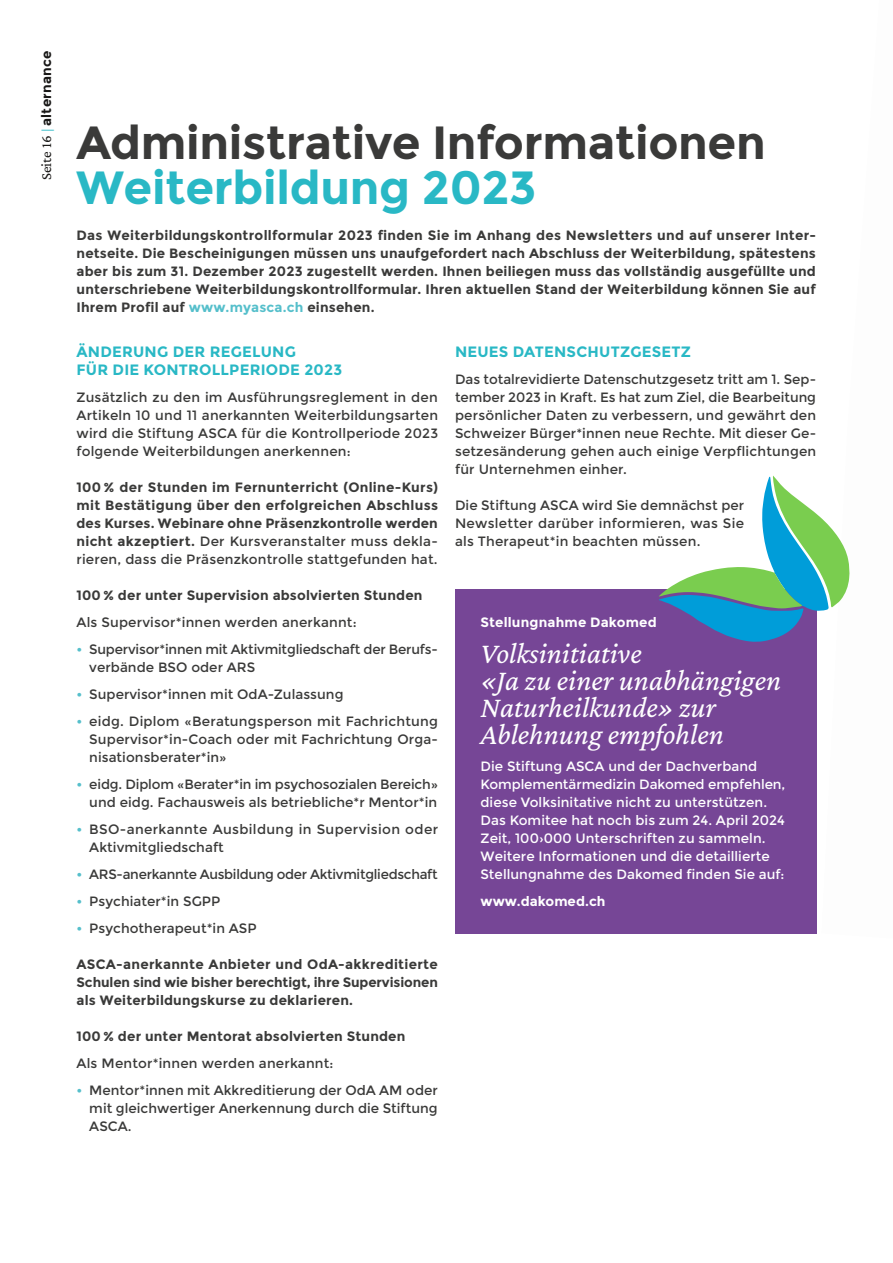
<style>
.page{position:relative;width:893px;height:1263px;background:#fff}
.page>*{position:absolute;margin:0;border:0;box-sizing:border-box;transform-origin:0 0}
.t1{font:700 46.5px "Montserrat";letter-spacing:-.005em;color:#3a3a39}
.t2{font:700 46.5px "Montserrat";letter-spacing:-.005em;color:#29b8c5}
.t3{font:italic 200 30px/27px "Crimson Pro";color:#fff}
.t4{font:700 15px/18px "Montserrat";letter-spacing:.015em;color:#29b8c5}
.t5{font:13.5px/18px "Montserrat";letter-spacing:.005em;color:#3a3a39;text-align:justify}
.t6{font:700 13.5px/18px "Montserrat";letter-spacing:.015em;color:#3a3a39;text-align:justify}
.t7{font:13.5px/18px "Montserrat";letter-spacing:.005em;color:#fff}
.t8{font:13.5px/18px "Montserrat";letter-spacing:-.015em;color:#3a3a39}
.t9{font:13.5px/18px "Montserrat";letter-spacing:.025em;color:#3a3a39}
.t10{font:13.5px "Montserrat";letter-spacing:-.02em;color:#3a3a39}
.t11{font:700 13.5px "Montserrat";letter-spacing:.015em;color:#fff}
.t12{font:700 13.5px "Montserrat";letter-spacing:.015em;color:#181716}
.s1{font-family:"Crimson Pro";font-weight:200;font-size:15px}
.s2{font-family:"Crimson Pro";font-weight:200;color:#29b8c5}
.s3{color:#55bfcb}
.s4{font-weight:400}
.s5{font-weight:700;color:#55bfcb}
</style>
<div class="page">
<div style="left:455px;top:589px;width:361px;height:344px;background:#764696"></div>
<svg style="left:659px;top:476px;width:191px;height:166px"></svg>
<p class="t12" style="left:38px;top:180px;width:131px;rotate:-90deg"><span class="s1">Seite 16</span> <span class="s2">|</span> alternance</p>
<h1 class="t1" style="left:77px;top:115px;width:691px">Administrative Informationen</h1>
<h1 class="t2" style="left:77px;top:160px;width:462px">Weiterbildung 2023</h1>
<p class="t6" style="left:77px;top:226px;width:741px">Das Weiterbildungskontrollformular 2023 finden Sie im Anhang des Newsletters und auf unserer Inter&shy;netseite. Die Bescheinigungen müssen uns unaufgefordert nach Abschluss der Weiterbildung, spätestens aber bis zum 31. Dezember 2023 zugestellt werden. Ihnen beiliegen muss das vollständig ausgefüllte und unterschriebene Weiterbildungskontrollformular. Ihren aktuellen Stand der Weiterbildung können Sie auf Ihrem Profil auf <span class="s3">www.myasca.ch</span> einsehen.</p>
<p class="t4" style="left:77px;top:343px;width:267px">ÄNDERUNG DER REGELUNG<br>FÜR DIE KONTROLLPERIODE 2023</p>
<p class="t5" style="left:77px;top:388px;width:363px">Zusätzlich zu den im Ausführungsreglement in den Artikeln 10 und 11 anerkannten Weiterbildungsarten wird die Stiftung ASCA für die Kontrollperiode 2023 folgende Weiterbildungen anerkennen:</p>
<p class="t6" style="left:77px;top:478px;width:363px">100 % der Stunden im Fernunterricht (Online-Kurs) mit Bestätigung über den erfolgreichen Abschluss des Kurses. Webinare ohne Präsenzkontrolle werden nicht akzeptiert. <span class="s4">Der Kursveranstalter muss dekla&shy;rieren, dass die Präsenzkontrolle stattgefunden hat.</span></p>
<p class="t6" style="left:77px;top:586px;width:347px">100 % der unter Supervision absolvierten Stunden</p>
<p class="t5" style="left:77px;top:613px;width:282px">Als Supervisor*innen werden anerkannt:</p>
<p class="t8" style="left:89px;top:640px;width:350px;text-indent:-13px"><span class="s5">•</span> Supervisor*innen mit Aktivmitgliedschaft der Berufs&shy;verbände BSO oder ARS</p>
<p class="t5" style="left:77px;top:685px;width:269px"><span class="s5">•</span> Supervisor*innen mit OdA-Zulassung</p>
<p class="t5" style="left:89px;top:712px;width:350px;text-indent:-13px"><span class="s5">•</span> eidg. Diplom «Beratungsperson mit Fachrichtung Supervisor*in-Coach oder mit Fachrichtung Orga&shy;nisationsberater*in»</p>
<p class="t5" style="left:77px;top:775px;width:363px;text-align:right"><span class="s5">•</span> eidg. Diplom «Berater*in im psychosozialen Bereich» und eidg. Fachausweis als betriebliche*r Mentor*in</p>
<p class="t9" style="left:89px;top:820px;width:350px;text-indent:-13px"><span class="s5">•</span> BSO-anerkannte Ausbildung in Supervision oder<br>Aktivmitgliedschaft</p>
<p class="t10" style="left:77px;top:866px;width:363px"><span class="s5">•</span> ARS-anerkannte Ausbildung oder Aktivmitgliedschaft</p>
<p class="t5" style="left:77px;top:892px;width:145px"><span class="s5">•</span> Psychiater*in SGPP</p>
<p class="t5" style="left:77px;top:919px;width:182px"><span class="s5">•</span> Psychotherapeut*in ASP</p>
<p class="t6" style="left:77px;top:955px;width:363px">ASCA-anerkannte Anbieter und OdA-akkreditierte Schulen sind wie bisher berechtigt, ihre Supervisionen als Weiterbildungskurse zu deklarieren.</p>
<p class="t6" style="left:77px;top:1027px;width:330px">100 % der unter Mentorat absolvierten Stunden</p>
<p class="t5" style="left:77px;top:1054px;width:258px">Als Mentor*innen werden anerkannt:</p>
<p class="t5" style="left:89px;top:1081px;width:350px;text-indent:-13px"><span class="s5">•</span> Mentor*innen mit Akkreditierung der OdA AM oder mit gleichwertiger Anerkennung durch die Stiftung ASCA.</p>
<p class="t4" style="left:455px;top:343px;width:238px">NEUES DATENSCHUTZGESETZ</p>
<p class="t5" style="left:455px;top:370px;width:363px">Das totalrevidierte Datenschutzgesetz tritt am 1. Sep&shy;tember 2023 in Kraft. Es hat zum Ziel, die Bearbeitung persönlicher Daten zu verbessern, und gewährt den Schweizer Bürger*innen neue Rechte. Mit dieser Ge&shy;setzesänderung gehen auch einige Verpflichtungen für Unternehmen einher.</p>
<p class="t5" style="left:455px;top:496px;width:291px">Die Stiftung ASCA wird Sie demnächst per Newsletter darüber informieren, was Sie als Therapeut*in beachten müssen.</p>
<p class="t11" style="left:480px;top:614px;width:178px">Stellungnahme Dakomed</p>
<h2 class="t3" style="left:480px;top:639px;width:302px">Volksinitiative<br>«Ja zu einer unabhängigen<br>Naturheilkunde» zur<br>Ablehnung empfohlen</h2>
<p class="t7" style="left:480px;top:757px;width:306px">Die Stiftung ASCA und der Dachverband Komplementärmedizin Dakomed empfehlen, diese Volksinitative nicht zu unterstützen.<br>Das Komitee hat noch bis zum 24. April 2024<br>Zeit, 100›000 Unterschriften zu sammeln.<br>Weitere Informationen und die detaillierte Stellungnahme des Dakomed finden Sie auf:</p>
<p class="t11" style="left:480px;top:893px;width:127px">www.dakomed.ch</p>
</div>
